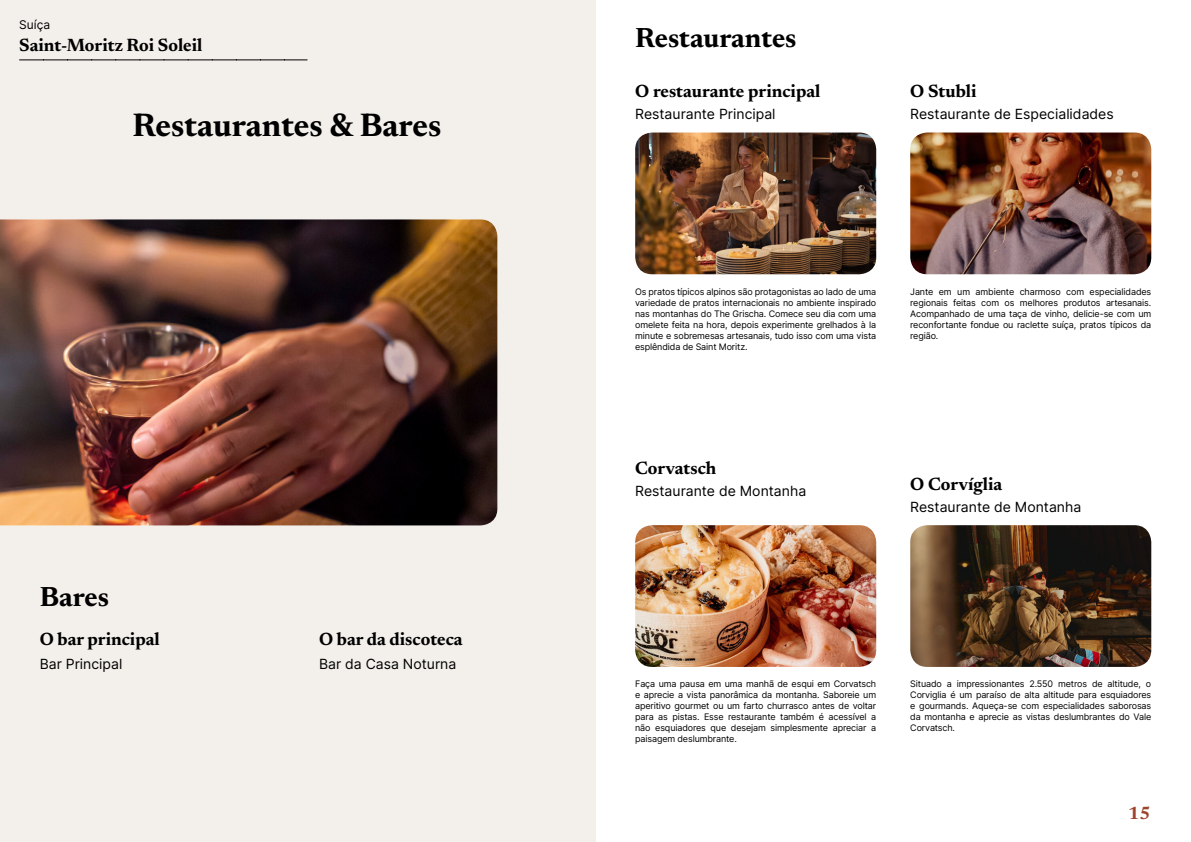
<style>
.page{position:relative;width:1191px;height:842px;background:#fff}
.page>*{position:absolute;margin:0;border:0;box-sizing:border-box;transform-origin:0 0}
.t1{font:700 33px "Newsreader 24 pt";color:#000}
.t2{font:700 28px "Newsreader 24 pt";color:#000}
.t3{font:700 18px "Newsreader 24 pt";color:#000}
.t4{font:700 18px "Newsreader 24 pt";color:#9d432c}
.t5{font:14px "Inter";color:#000}
.t6{font:12px "Inter";color:#000}
.t7{font:9px/11px "Inter";letter-spacing:-.015em;color:#000;text-align:justify}
</style>
<div class="page">
<div style="left:0;top:0;width:595px;height:842px;background:#f3f0ec"></div>
<img style="left:0;top:219px;width:497px;height:306px">
<img style="left:635px;top:133px;width:241px;height:141px">
<img style="left:635px;top:525px;width:241px;height:142px">
<img style="left:910px;top:525px;width:241px;height:142px">
<img style="left:910px;top:133px;width:241px;height:141px">
<svg style="left:20px;top:60px;width:287px;height:1px"></svg>
<h3 class="t6" style="left:19px;top:15px;width:32px">Suíça</h3>
<h3 class="t3" style="left:19px;top:32px;width:185px">Saint-Moritz Roi Soleil</h3>
<h1 class="t1" style="left:133px;top:101px;width:310px">Restaurantes &amp; Bares</h1>
<h2 class="t2" style="left:40px;top:576px;width:71px">Bares</h2>
<h3 class="t3" style="left:40px;top:626px;width:121px">O bar principal</h3>
<h3 class="t5" style="left:40px;top:654px;width:84px">Bar Principal</h3>
<h3 class="t3" style="left:319px;top:626px;width:145px">O bar da discoteca</h3>
<h3 class="t5" style="left:319px;top:654px;width:139px">Bar da Casa Noturna</h3>
<h2 class="t2" style="left:635px;top:18px;width:163px">Restaurantes</h2>
<h3 class="t3" style="left:635px;top:78px;width:187px">O restaurante principal</h3>
<h3 class="t5" style="left:635px;top:104px;width:142px">Restaurante Principal</h3>
<h3 class="t3" style="left:910px;top:78px;width:68px">O Stubli</h3>
<h3 class="t5" style="left:910px;top:104px;width:205px">Restaurante de Especialidades</h3>
<p class="t7" style="left:635px;top:286px;width:242px">Os pratos típicos alpinos são protagonistas ao lado de uma variedade de pratos internacionais no ambiente inspirado nas montanhas do The Grischa. Comece seu dia com uma omelete feita na hora, depois experimente grelhados à la minute e sobremesas artesanais, tudo isso com uma vista esplêndida de Saint Moritz.</p>
<p class="t7" style="left:910px;top:286px;width:242px">Jante em um ambiente charmoso com especialidades regionais feitas com os melhores produtos artesanais.<br>Acompanhado de uma taça de vinho, delicie-se com um reconfortante fondue ou raclette suíça, pratos típicos da região.</p>
<h3 class="t3" style="left:635px;top:455px;width:83px">Corvatsch</h3>
<h3 class="t5" style="left:635px;top:480px;width:172px">Restaurante de Montanha</h3>
<h3 class="t3" style="left:910px;top:471px;width:93px">O Corvíglia</h3>
<h3 class="t5" style="left:910px;top:496px;width:172px">Restaurante de Montanha</h3>
<p class="t7" style="left:635px;top:678px;width:242px">Faça uma pausa em uma manhã de esqui em Corvatsch e aprecie a vista panorâmica da montanha. Saboreie um aperitivo gourmet ou um farto churrasco antes de voltar para as pistas. Esse restaurante também é acessível a não esquiadores que desejam simplesmente apreciar a paisagem deslumbrante.</p>
<p class="t7" style="left:910px;top:678px;width:242px">Situado a impressionantes 2.550 metros de altitude, o Corviglia é um paraíso de alta altitude para esquiadores e gourmands. Aqueça-se com especialidades saborosas da montanha e aprecie as vistas deslumbrantes do Vale Corvatsch.</p>
<h3 class="t4" style="left:1128px;top:800px;width:24px">15</h3>
</div>
